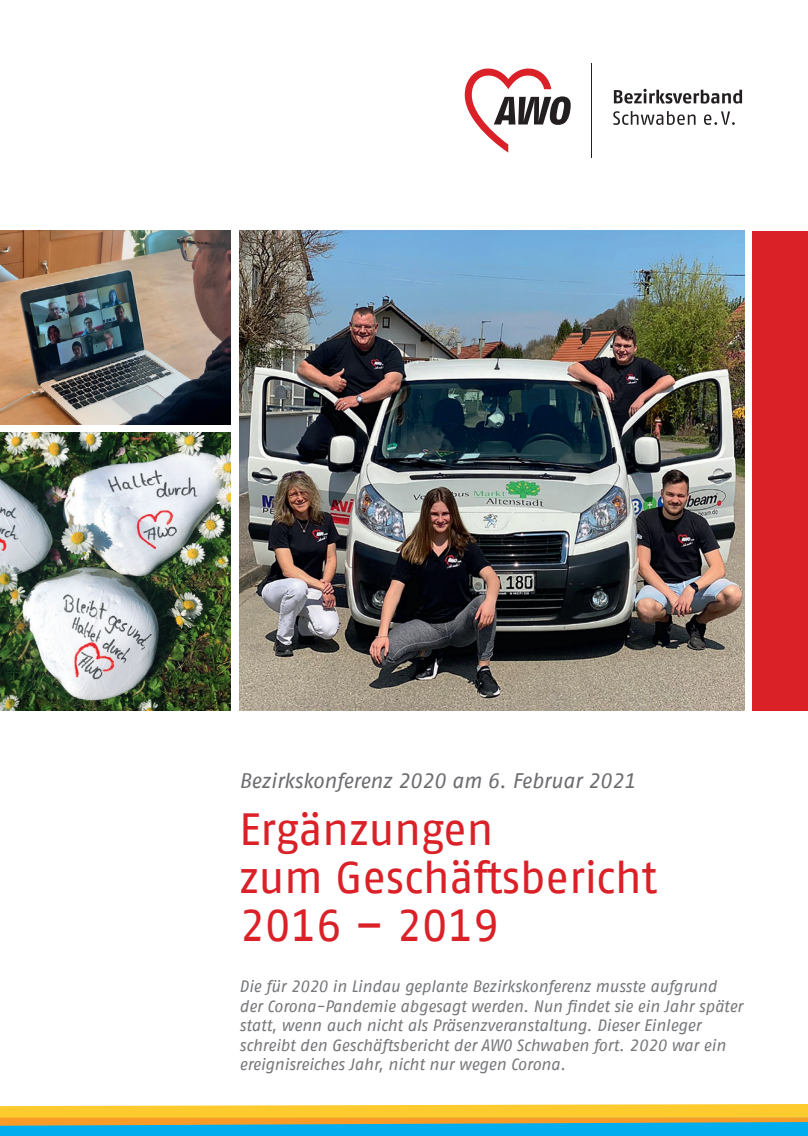
<style>
.page{position:relative;width:808px;height:1136px;background:#fff}
.page>*{position:absolute;margin:0;border:0;box-sizing:border-box;transform-origin:0 0}
.Head{font:45px/48px "AWO Fago Office";letter-spacing:-.01em;color:#da2128}
.Vorspann{font:italic 21px "AWO Fago Office";letter-spacing:-.015em;color:#6c6d70}
.Vorspann-2{font:italic 16.5px/19.5px "AWO Fago Office";letter-spacing:-.015em;color:#76787b}
</style>
<div class="page">
<div style="left:0;top:1116px;width:808px;height:19px;background:#00aeef"></div>
<svg style="left:0;top:1104px;width:808px;height:22px;background:#e3bd49"></svg>
<div style="left:753px;top:231px;width:55px;height:479px;background:#da2128"></div>
<svg style="left:465px;top:68px;width:106px;height:84px"></svg>
<hr style="left:592px;top:64px;width:1px;height:94px;background:#231f20">
<svg style="left:614px;top:89px;width:128px;height:15px"></svg>
<svg style="left:613px;top:111px;width:82px;height:14px"></svg>
<svg style="left:704px;top:111px;width:31px;height:14px"></svg>
<img style="left:0;top:231px;width:231px;height:193px">
<img style="left:0;top:433px;width:231px;height:277px">
<img style="left:239px;top:231px;width:505px;height:479px">
<p class="Vorspann" style="left:239px;top:768px;width:398px">Bezirkskonferenz 2020 am 6. Februar 2021</p>
<p class="Head" style="left:239px;top:804px;width:420px">Ergänzungen<br>zum Geschäftsbericht<br>2016 – 2019</p>
<p class="Vorspann-2" style="left:239px;top:976px;width:505px">Die für 2020 in Lindau geplante Bezirkskonferenz musste aufgrund der Corona-Pandemie abgesagt werden. Nun findet sie ein Jahr später statt, wenn auch nicht als Präsenzveranstaltung. Dieser Einleger schreibt den Geschäftsbericht der AWO Schwaben fort. 2020 war ein ereignisreiches Jahr, nicht nur wegen Corona.</p>
</div>
